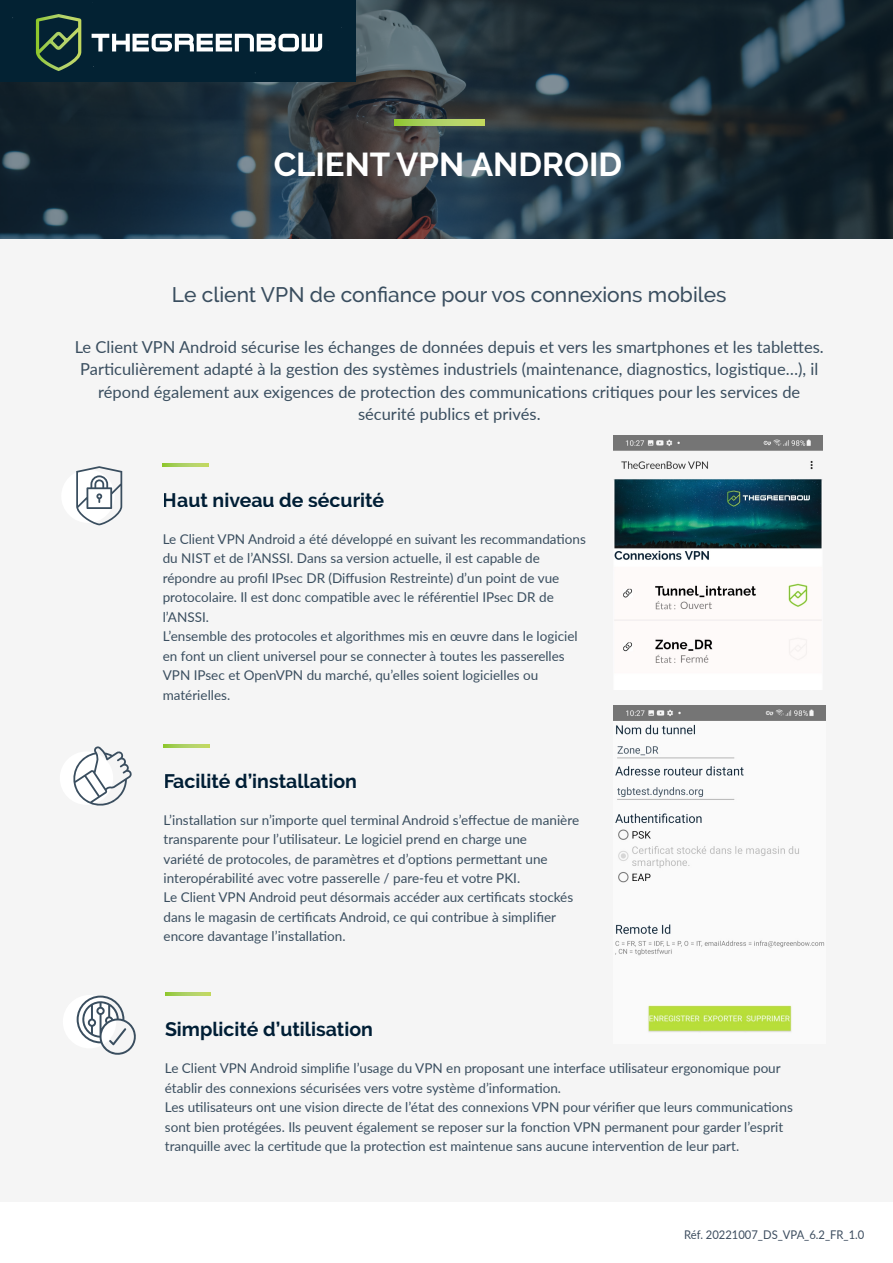
<style>
.page{position:relative;width:893px;height:1263px;background:#fff}
.page>*{position:absolute;margin:0;border:0;box-sizing:border-box;transform-origin:0 0}
.t1{font:700 33px "Raleway";color:#fff}
.t2{font:500 21px "Raleway";color:#3a4e5f}
.t3{font:700 19.5px "Raleway";color:#001e35}
.t4{font:16.5px/22.5px "Lato";color:#3a4e5f;text-align:center}
.t5{font:16.5px "Lato";color:#3d4d5f;scale:.94 1}
.t6{font:13.5px/19.5px "Lato";color:#3a4e5f}
.t7{font:12px "Lato";color:#3d4d5f;scale:.94 1}
</style>
<div class="page">
<div style="left:0;top:235px;width:893px;height:967px;background:#f5f5f5"></div>
<svg style="left:163px;top:463px;width:45px;height:3px"></svg>
<div style="left:61px;top:469px;width:54px;height:54px;background:#fff;border-radius:50%"></div>
<svg style="left:76px;top:466px;width:46px;height:59px"></svg>
<svg style="left:164px;top:744px;width:45px;height:3px"></svg>
<div style="left:60px;top:751px;width:53px;height:54px;background:#fff;border-radius:50%"></div>
<svg style="left:73px;top:746px;width:59px;height:60px"></svg>
<svg style="left:165px;top:993px;width:45px;height:3px"></svg>
<div style="left:63px;top:995px;width:53px;height:53px;background:#fff;border-radius:50%"></div>
<svg style="left:77px;top:995px;width:59px;height:60px"></svg>
<img style="left:614px;top:436px;width:208px;height:227px">
<img style="left:613px;top:705px;width:212px;height:327px">
<svg style="left:0;top:0;width:893px;height:238px;background:#23333c"></svg>
<div style="left:0;top:0;width:355px;height:82px;background:#032233"></div>
<svg style="left:92px;top:34px;width:230px;height:18px"></svg>
<svg style="left:36px;top:14px;width:45px;height:57px"></svg>
<svg style="left:395px;top:120px;width:90px;height:6px"></svg>
<h1 class="t1" style="left:273px;top:146px;width:350px">CLIENT VPN ANDROID</h1>
<h2 class="t2" style="left:172px;top:283px;width:556px">Le client VPN de confiance pour vos connexions mobiles</h2>
<p class="t4" style="left:75px;top:335px;width:750px">Le Client VPN Android sécurise les échanges de données depuis et vers les smartphones et les tablettes.<br>Particulièrement adapté à la gestion des systèmes industriels (maintenance, diagnostics, logistique…), il répond également aux exigences de protection des communications critiques pour les services de sécurité publics et privés.</p>
<h3 class="t3" style="left:163px;top:489px;width:223px">Haut niveau de sécurité</h3>
<p class="t6" style="left:163px;top:528px;width:425px">Le Client VPN Android a été développé en suivant les recommandations du NIST et de l’ANSSI. Dans sa version actuelle, il est capable de répondre au profil IPsec DR (Diffusion Restreinte) d’un point de vue protocolaire. Il est donc compatible avec le référentiel IPsec DR de l’ANSSI.<br>L’ensemble des protocoles et algorithmes mis en œuvre dans le logiciel en font un client universel pour se connecter à toutes les passerelles VPN IPsec et OpenVPN du marché, qu’elles soient logicielles ou matérielles.</p>
<h3 class="t3" style="left:164px;top:769px;width:195px">Facilité d’installation</h3>
<p class="t6" style="left:164px;top:809px;width:417px">L’installation sur n’importe quel terminal Android s’effectue de manière transparente pour l’utilisateur. Le logiciel prend en charge une<br>variété de protocoles, de paramètres et d’options permettant une interopérabilité avec votre passerelle / pare-feu et votre PKI.<br>Le Client VPN Android peut désormais accéder aux certificats stockés dans le magasin de certificats Android, ce qui contribue à simplifier encore davantage l’installation.</p>
<h3 class="t3" style="left:165px;top:1018px;width:209px">Simplicité d’utilisation</h3>
<p class="t6" style="left:165px;top:1058px;width:629px">Le Client VPN Android simplifie l’usage du VPN en proposant une interface utilisateur ergonomique pour établir des connexions sécurisées vers votre système d’information.<br>Les utilisateurs ont une vision directe de l’état des connexions VPN pour vérifier que leurs communications sont bien protégées. Ils peuvent également se reposer sur la fonction VPN permanent pour garder l’esprit tranquille avec la certitude que la protection est maintenue sans aucune intervention de leur part.</p>
<p class="t5" style="left:254px;top:1064px;width:276px">Ref : 20211121_DS_VPN_6.8_FR_1.0</p>
<p class="t7" style="left:684px;top:1225px;width:193px">Réf. 20221007_DS_VPA_6.2_FR_1.0</p>
</div>
